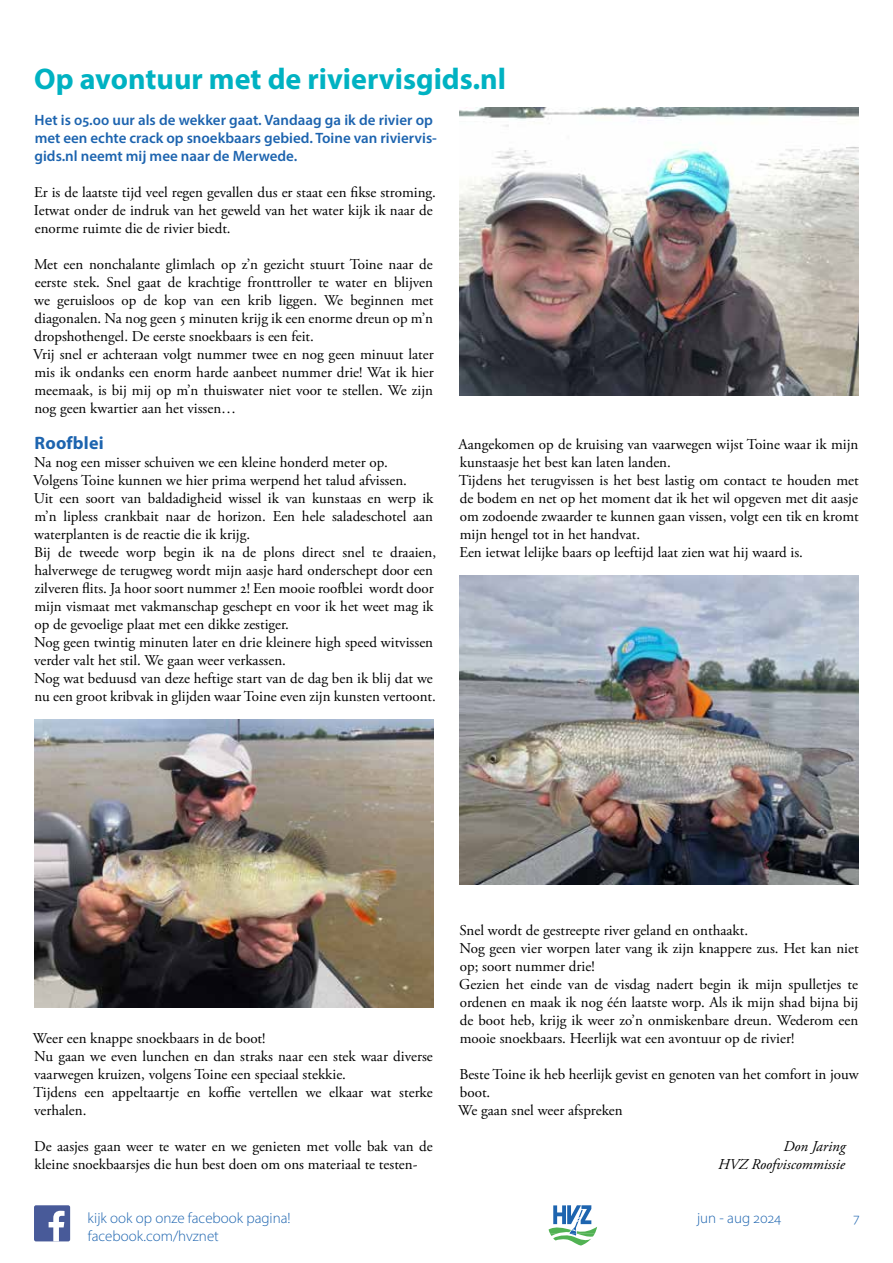
<style>
.page{position:relative;width:893px;height:1263px;background:#fff}
.page>*{position:absolute;margin:0;border:0;box-sizing:border-box;transform-origin:0 0}
.t1{font:700 30px "Myriad Pro";color:#00b2c2}
.t2{font:700 18px "Myriad Pro";letter-spacing:.01em;color:#1d64af}
.t3{font:15px/18px "Adobe Garamond Pro";color:#000}
.t4{font:600 15px/18px "Myriad Pro";color:#1d64af}
.t5{font:300 15px "Myriad Pro";color:#1d64af}
.t6{font:italic 15px/18px "Adobe Garamond Pro";color:#000;text-align:right}
</style>
<div class="page">
<svg style="left:549px;top:1205px;width:48px;height:40px"></svg>
<div style="left:34px;top:1205px;width:36px;height:36px;background:#485a99;border-radius:2px"></div>
<svg style="left:49px;top:1211px;width:16px;height:30px"></svg>
<img style="left:459px;top:575px;width:400px;height:309px">
<img style="left:459px;top:107px;width:400px;height:288px">
<img style="left:34px;top:719px;width:400px;height:288px">
<h1 class="t1" style="left:34px;top:59px;width:473px">Op avontuur met de riviervisgids.nl</h1>
<p class="t4" style="left:35px;top:111px;width:404px">Het is 05.00 uur als de wekker gaat. Vandaag ga ik de rivier op met een echte crack op snoekbaars gebied. Toine van riviervis&shy;gids.nl neemt mij mee naar de Merwede.</p>
<p class="t3" style="left:34px;top:184px;width:404px">Er is de laatste tijd veel regen gevallen dus er staat een fikse stroming.<br>Ietwat onder de indruk van het geweld van het water kijk ik naar de enorme ruimte die de rivier biedt.</p>
<p class="t3" style="left:33px;top:256px;width:402px">Met een nonchalante glimlach op z’n gezicht stuurt Toine naar de eerste stek. Snel gaat de krachtige fronttroller te water en blijven we geruisloos op de kop van een krib liggen. We beginnen met diagonalen. Na nog geen 5 minuten krijg ik een enorme dreun op m’n dropshothengel. De eerste snoekbaars is een feit.<br>Vrij snel er achteraan volgt nummer twee en nog geen minuut later mis ik ondanks een enorm harde aanbeet nummer drie! Wat ik hier meemaak, is bij mij op m’n thuiswater niet voor te stellen. We zijn nog geen kwartier aan het vissen…</p>
<p class="t2" style="left:35px;top:431px;width:71px">Roofblei</p>
<p class="t3" style="left:33px;top:454px;width:405px">Na nog een misser schuiven we een kleine honderd meter op.<br>Volgens Toine kunnen we hier prima werpend het talud afvissen.<br>Uit een soort van baldadigheid wissel ik van kunstaas en werp ik m’n lipless crankbait naar de horizon. Een hele saladeschotel aan waterplanten is de reactie die ik krijg.<br>Bij de tweede worp begin ik na de plons direct snel te draaien, halverwege de terugweg wordt mijn aasje hard onderschept door een zilveren flits. Ja hoor soort nummer 2! Een mooie roofblei wordt door mijn vismaat met vakmanschap geschept en voor ik het weet mag ik op de gevoelige plaat met een dikke zestiger.<br>Nog geen twintig minuten later en drie kleinere high speed witvissen verder valt het stil. We gaan weer verkassen.<br>Nog wat beduusd van deze heftige start van de dag ben ik blij dat we nu een groot kribvak in glijden waar Toine even zijn kunsten vertoont.</p>
<p class="t3" style="left:458px;top:436px;width:402px">Aangekomen op de kruising van vaarwegen wijst Toine waar ik mijn kunstaasje het best kan laten landen.<br>Tijdens het terugvissen is het best lastig om contact te houden met de bodem en net op het moment dat ik het wil opgeven met dit aasje om zodoende zwaarder te kunnen gaan vissen, volgt een tik en kromt mijn hengel tot in het handvat.<br>Een ietwat lelijke baars op leeftijd laat zien wat hij waard is.</p>
<p class="t3" style="left:33px;top:1030px;width:401px">Weer een knappe snoekbaars in de boot!<br>Nu gaan we even lunchen en dan straks naar een stek waar diverse vaarwegen kruizen, volgens Toine een speciaal stekkie.<br>Tijdens een appeltaartje en koffie vertellen we elkaar wat sterke verhalen.</p>
<p class="t3" style="left:34px;top:1138px;width:400px">De aasjes gaan weer te water en we genieten met volle bak van de kleine snoekbaarsjes die hun best doen om ons materiaal te testen-</p>
<p class="t3" style="left:459px;top:922px;width:401px">Snel wordt de gestreepte river geland en onthaakt.<br>Nog geen vier worpen later vang ik zijn knappere zus. Het kan niet op; soort nummer drie!<br>Gezien het einde van de visdag nadert begin ik mijn spulletjes te ordenen en maak ik nog één laatste worp. Als ik mijn shad bijna bij de boot heb, krijg ik weer zo’n onmiskenbare dreun. Wederom een mooie snoekbaars. Heerlijk wat een avontuur op de rivier!</p>
<p class="t3" style="left:458px;top:1066px;width:402px">Beste Toine ik heb heerlijk gevist en genoten van het comfort in jouw boot.<br>We gaan snel weer afspreken</p>
<p class="t6" style="left:718px;top:1138px;width:129px">Don Jaring<br>HVZ Roofviscommissie</p>
<p class="t5" style="left:88px;top:1209px;width:205px">kijk ook op onze facebook pagina!</p>
<p class="t5" style="left:697px;top:1209px;width:86px">jun - aug 2024</p>
<p class="t5" style="left:853px;top:1209px;width:7px">7</p>
<p class="t5" style="left:88px;top:1227px;width:133px">facebook.com/hvznet</p>
</div>
